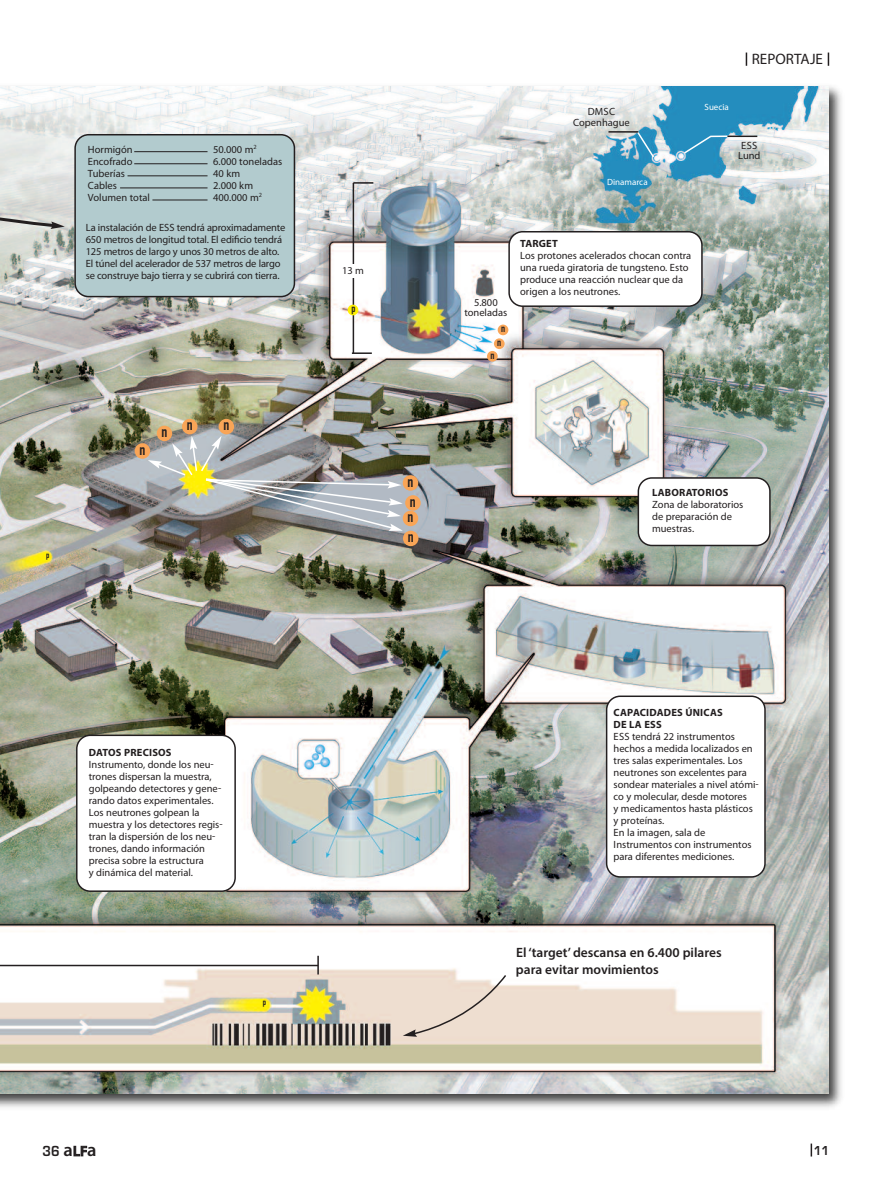
<style>
.page{position:relative;width:893px;height:1191px;background:#fff}
.page>*{position:absolute;margin:0;border:0;box-sizing:border-box;transform-origin:0 0}
.t1{font:700 15.3px/20px "DIN Condensed";color:#231f20}
.t2{font:15.15px "Myriad Pro";color:#231f20}
.t3{font:700 15.15px "Eurostile";color:#231f20;scale:.9 1}
.t4{font:600 13.5px/16.5px "Myriad Pro";color:#231f20}
.t5{font:700 13.5px "Eurostile";color:#231f20;scale:.9 1}
.t6{font:10.5px/12px "Myriad Pro";color:#231f20}
.t7{font:700 10.5px/12px "Myriad Pro";letter-spacing:.02em;color:#231f20}
.t8{font:700 10.5px/13.4px "DIN Condensed";color:#231f20;text-align:center}
.t9{font:9px "Myriad Pro";color:#fff}
.t10{font:700 8.55px "DIN Condensed";color:#231f20}
.s1{font-family:"Myriad Pro";font-weight:600;font-size:18.45px}
.s2{font-family:"Myriad Pro";font-weight:600;font-size:14.25px}
</style>
<div class="page">
<svg style="left:811px;top:1143px;width:1px;height:13px"></svg>
<svg style="left:746px;top:53px;width:1px;height:13px"></svg>
<svg style="left:828px;top:53px;width:1px;height:13px"></svg>
<img style="left:0;top:86px;width:842px;height:1022px">
<img style="left:0;top:87px;width:828px;height:1006px">
<svg style="left:508px;top:231px;width:195px;height:76px"></svg>
<svg style="left:638px;top:477px;width:133px;height:69px"></svg>
<svg style="left:606px;top:695px;width:160px;height:182px"></svg>
<svg style="left:76px;top:734px;width:160px;height:158px"></svg>
<hr style="left:0;top:964px;width:318px;height:2px;background:#231f20">
<svg style="left:317px;top:955px;width:2px;height:19px"></svg>
<svg style="left:403px;top:973px;width:105px;height:63px;background:#e8dacd"></svg>
<div style="left:74px;top:134px;width:221px;height:163px;background:#b2cbce"></div>
<svg style="left:0;top:152px;width:65px;height:77px;background:#d8dad7"></svg>
<hr style="left:134px;top:151px;width:74px;height:1px;background:#231f20">
<hr style="left:134px;top:163px;width:74px;height:1px;background:#231f20">
<hr style="left:128px;top:175px;width:80px;height:1px;background:#231f20">
<hr style="left:120px;top:187px;width:88px;height:1px;background:#231f20">
<hr style="left:152px;top:200px;width:56px;height:1px;background:#231f20">
<hr style="left:353px;top:182px;width:20px;height:2px;background:#231f20">
<hr style="left:352px;top:352px;width:20px;height:2px;background:#231f20">
<hr style="left:353px;top:183px;width:1px;height:170px;background:#231f20">
<div style="left:341px;top:265px;width:27px;height:13px;background:#fff"></div>
<div style="left:348px;top:305px;width:10px;height:10px;background:#fff101;border-radius:50%"></div>
<div style="left:498px;top:324px;width:10px;height:11px;background:#f9a557;border-radius:50%"></div>
<div style="left:494px;top:338px;width:11px;height:11px;background:#f9a557;border-radius:50%"></div>
<div style="left:487px;top:351px;width:11px;height:10px;background:#f9a557;border-radius:50%"></div>
<img style="left:148px;top:436px;width:255px;height:95px">
<div style="left:219px;top:419px;width:15px;height:15px;background:#f9a557;border-radius:50%"></div>
<div style="left:182px;top:419px;width:15px;height:15px;background:#f9a557;border-radius:50%"></div>
<div style="left:157px;top:426px;width:15px;height:15px;background:#f9a557;border-radius:50%"></div>
<div style="left:135px;top:443px;width:15px;height:16px;background:#f9a557;border-radius:50%"></div>
<div style="left:403px;top:475px;width:15px;height:16px;background:#f9a557;border-radius:50%"></div>
<div style="left:405px;top:495px;width:16px;height:16px;background:#f9a557;border-radius:50%"></div>
<div style="left:403px;top:511px;width:15px;height:15px;background:#f9a557;border-radius:50%"></div>
<div style="left:403px;top:531px;width:15px;height:15px;background:#f9a557;border-radius:50%"></div>
<svg style="left:682px;top:134px;width:46px;height:21px"></svg>
<hr style="left:727px;top:136px;width:30px;height:1px;background:#231f20">
<svg style="left:635px;top:130px;width:20px;height:29px"></svg>
<hr style="left:608px;top:131px;width:30px;height:2px;background:#231f20">
<p class="t6" style="left:88px;top:144px;width:64px">Hormigón<br>Encofrado<br>Tuberías<br>Cables<br>Volumen total</p>
<p class="t6" style="left:213px;top:144px;width:71px">50.000 m<sup>2<br></sup>6.000 toneladas<br>40 km<br>2.000 km<br>400.000 m<sup>2</sup></p>
<p class="t6" style="left:86px;top:222px;width:201px">La instalación de ESS tendrá aproximadamente 650 metros de longitud total. El edificio tendrá 125 metros de largo y unos 30 metros de alto.<br>El túnel del acelerador de 537 metros de largo se construye bajo tierra y se cubrirá con tierra.</p>
<p class="t10" style="left:46px;top:550px;width:5px">p</p>
<h1 class="t1" style="left:139px;top:439px;width:7px">n</h1>
<h1 class="t1" style="left:161px;top:422px;width:7px">n</h1>
<h1 class="t1" style="left:187px;top:415px;width:7px">n</h1>
<h1 class="t1" style="left:223px;top:415px;width:7px">n</h1>
<p class="t6" style="left:342px;top:266px;width:23px">13 m</p>
<p class="t8" style="left:351px;top:301px;width:6px">p</p>
<h1 class="t1" style="left:408px;top:471px;width:10px">n n</h1>
<h1 class="t1" style="left:408px;top:507px;width:8px">n n</h1>
<p class="t6" style="left:573px;top:107px;width:58px;line-height:10.5px;text-align:center">DMSC<br>Copenhague</p>
<p class="t9" style="left:607px;top:178px;width:42px">Dinamarca</p>
<h2 class="t2" style="left:752px;top:54px;width:73px">REPORTAJE</h2>
<p class="t9" style="left:704px;top:104px;width:26px">Suecia</p>
<p class="t6" style="left:738px;top:141px;width:24px;line-height:10.5px;text-align:center">ESS<br>Lund</p>
<p class="t6" style="left:464px;top:298px;width:44px;line-height:10.5px;text-align:center">5.800 toneladas</p>
<p class="t8" style="left:497px;top:322px;width:9px">n n</p>
<p class="t8" style="left:490px;top:348px;width:6px">n</p>
<p class="t7" style="left:520px;top:238px;width:39px">TARGET</p>
<p class="t6" style="left:520px;top:250px;width:173px">Los protones acelerados chocan contra una rueda giratoria de tungsteno. Esto produce una reacción nuclear que da origen a los neutrones.</p>
<p class="t7" style="left:652px;top:488px;width:78px">LABORATORIOS</p>
<p class="t6" style="left:652px;top:500px;width:93px">Zona de laboratorios de preparación de muestras.</p>
<p class="t7" style="left:89px;top:747px;width:84px">DATOS PRECISOS</p>
<p class="t6" style="left:89px;top:759px;width:135px">Instrumento, donde los neu&shy;trones dispersan la muestra, golpeando detectores y gene&shy;rando datos experimentales.<br>Los neutrones golpean la muestra y los detectores regis&shy;tran la dispersión de los neu&shy;trones, dando información precisa sobre la estructura<br>y dinámica del material.</p>
<p class="t10" style="left:263px;top:997px;width:5px">p</p>
<p class="t7" style="left:614px;top:707px;width:111px">CAPACIDADES ÚNICAS<br>DE LA ESS</p>
<p class="t6" style="left:613px;top:731px;width:147px">ESS tendrá 22 instrumentos hechos a medida localizados en tres salas experimentales. Los neutrones son excelentes para sondear materiales a nivel atómi&shy;co y molecular, desde motores<br>y medicamentos hasta plásticos y proteínas.<br>En la imagen, sala de<br>Instrumentos con instrumentos para diferentes mediciones.</p>
<p class="t4" style="left:516px;top:945px;width:207px">El ‘target’ descansa en 6.400 pilares para evitar movimientos</p>
<h2 class="t3" style="left:43px;top:1141px;width:61px">36 <span class="s1">a</span><span class="s2">LF</span><span class="s1">a</span></h2>
<p class="t5" style="left:814px;top:1142px;width:18px">11</p>
</div>
